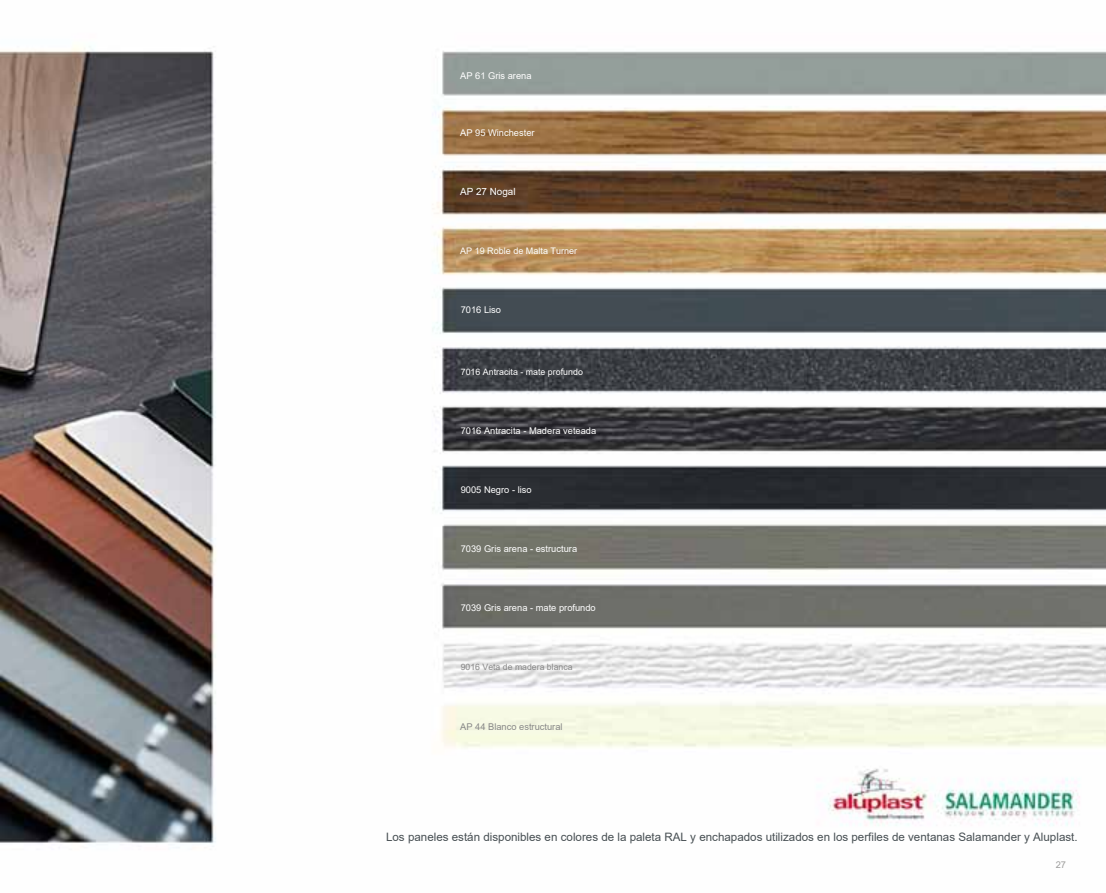
<style>
.page{position:relative;width:1106px;height:893px;background:#fff}
.page>*{position:absolute;margin:0;border:0;box-sizing:border-box;transform-origin:0 0}
.t1{font:11.55px "Arial";color:#474f53}
.t2{font:9.9px "Arial";color:#fff}
.t3{font:9.3px "Arial";color:#fff}
.t4{font:9.3px "Arial";color:#878787}
.t5{font:9.3px "Arial";color:#9d9d9c}
.t6{font:9px "Arial";color:#fff}
.t7{font:8.85px "Arial";color:#fff}
.t8{font:8.7px "Arial";color:#878787}
</style>
<div class="page">
<img style="left:0;top:45px;width:1106px;height:803px">
<p class="t3" style="left:460px;top:69px;width:73px">AP 61 Gris arena</p>
<p class="t3" style="left:460px;top:126px;width:76px">AP 95 Winchester</p>
<p class="t2" style="left:460px;top:185px;width:57px">AP 27 Nogal</p>
<p class="t6" style="left:460px;top:245px;width:118px">AP 19 Roble de Malta Turner</p>
<p class="t3" style="left:461px;top:303px;width:42px">7016 Liso</p>
<p class="t7" style="left:461px;top:366px;width:124px">7016 Antracita - mate profundo</p>
<p class="t3" style="left:461px;top:424px;width:137px">7016 Antracita - Madera veteada</p>
<p class="t3" style="left:461px;top:483px;width:72px">9005 Negro - liso</p>
<p class="t3" style="left:461px;top:542px;width:118px">7039 Gris arena - estructura</p>
<p class="t3" style="left:461px;top:602px;width:137px">7039 Gris arena - mate profundo</p>
<p class="t8" style="left:461px;top:661px;width:113px">9016 Veta de madera blanca</p>
<p class="t4" style="left:460px;top:720px;width:104px">AP 44 Blanco estructural</p>
<p class="t1" style="left:386px;top:829px;width:693px">Los paneles están disponibles en colores de la paleta RAL y enchapados utilizados en los perfiles de ventanas Salamander y Aluplast.</p>
<p class="t5" style="left:1055px;top:858px;width:12px">27</p>
</div>
